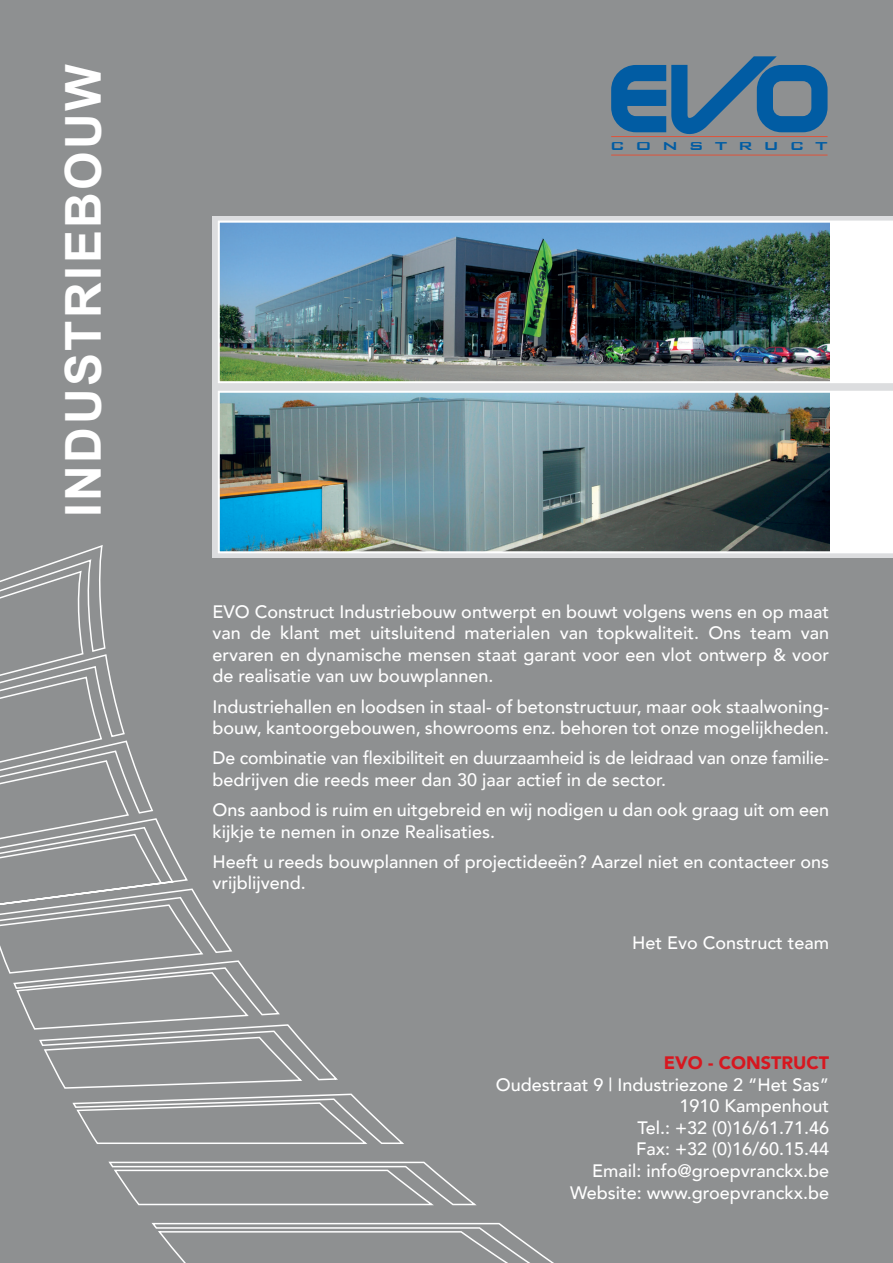
<style>
.page{position:relative;width:893px;height:1263px;background:#8e9091}
.page>*{position:absolute;margin:0;border:0;box-sizing:border-box;transform-origin:0 0}
.t1{font:700 49.5px "Arial";letter-spacing:.05em;color:#fff}
.t2{font:500 18.75px "Bank Gothic";letter-spacing:.47em;color:#015ca3;scale:1.2 1}
.t3{font:500 18px/21.6px "Avenir";color:#fff}
.t4{font:900 18px "Avenir";color:#d7171f}
</style>
<div class="page">
<svg style="left:0;top:546px;width:406px;height:598px"></svg>
<svg style="left:108px;top:1161px;width:369px;height:45px"></svg>
<svg style="left:151px;top:1222px;width:403px;height:41px"></svg>
<hr style="left:611px;top:136px;width:216px;height:1px;background:#df533a">
<hr style="left:611px;top:155px;width:216px;height:1px;background:#df533a">
<svg style="left:611px;top:56px;width:216px;height:78px"></svg>
<div style="left:213px;top:217px;width:680px;height:170px;background:#dcdddf"></div>
<img style="left:218px;top:221px;width:675px;height:162px">
<div style="left:213px;top:387px;width:680px;height:170px;background:#dcdddf"></div>
<svg style="left:218px;top:391px;width:675px;height:162px;background:#7d9499"></svg>
<h1 class="t1" style="left:50px;top:517px;width:455px;rotate:-90deg">INDUSTRIEBOUW</h1>
<p class="t2" style="left:610px;top:130px;width:183px">construct</p>
<p class="t3" style="left:213px;top:599px;width:618px;text-align:justify">EVO Construct Industriebouw ontwerpt en bouwt volgens wens en op maat van de klant met uitsluitend materialen van topkwaliteit. Ons team van ervaren en dynamische mensen staat garant voor een vlot ontwerp &amp; voor de realisatie van uw bouwplannen.</p>
<p class="t3" style="left:213px;top:694px;width:618px">Industriehallen en loodsen in staal- of betonstructuur, maar ook staalwoning&shy;bouw, kantoorgebouwen, showrooms enz. behoren tot onze mogelijkheden.</p>
<p class="t3" style="left:213px;top:746px;width:618px">De combinatie van flexibiliteit en duurzaamheid is de leidraad van onze familie&shy;bedrijven die reeds meer dan 30 jaar actief in de sector.</p>
<p class="t3" style="left:213px;top:798px;width:618px">Ons aanbod is ruim en uitgebreid en wij nodigen u dan ook graag uit om een kijkje te nemen in onze Realisaties.</p>
<p class="t3" style="left:213px;top:849px;width:618px">Heeft u reeds bouwplannen of projectideeën? Aarzel niet en contacteer ons vrijblijvend.</p>
<p class="t3" style="left:632px;top:931px;width:199px">Het Evo Construct team</p>
<p class="t4" style="left:664px;top:1047px;width:167px">EVO - CONSTRUCT</p>
<p class="t3" style="left:496px;top:1072px;width:335px;text-align:right">Oudestraat 9 | Industriezone 2 “Het Sas”<br>1910 Kampenhout<br>Tel.: +32 (0)16/61.71.46<br>Fax: +32 (0)16/60.15.44<br>Email: info@groepvranckx.be<br>Website: www.groepvranckx.be</p>
</div>
